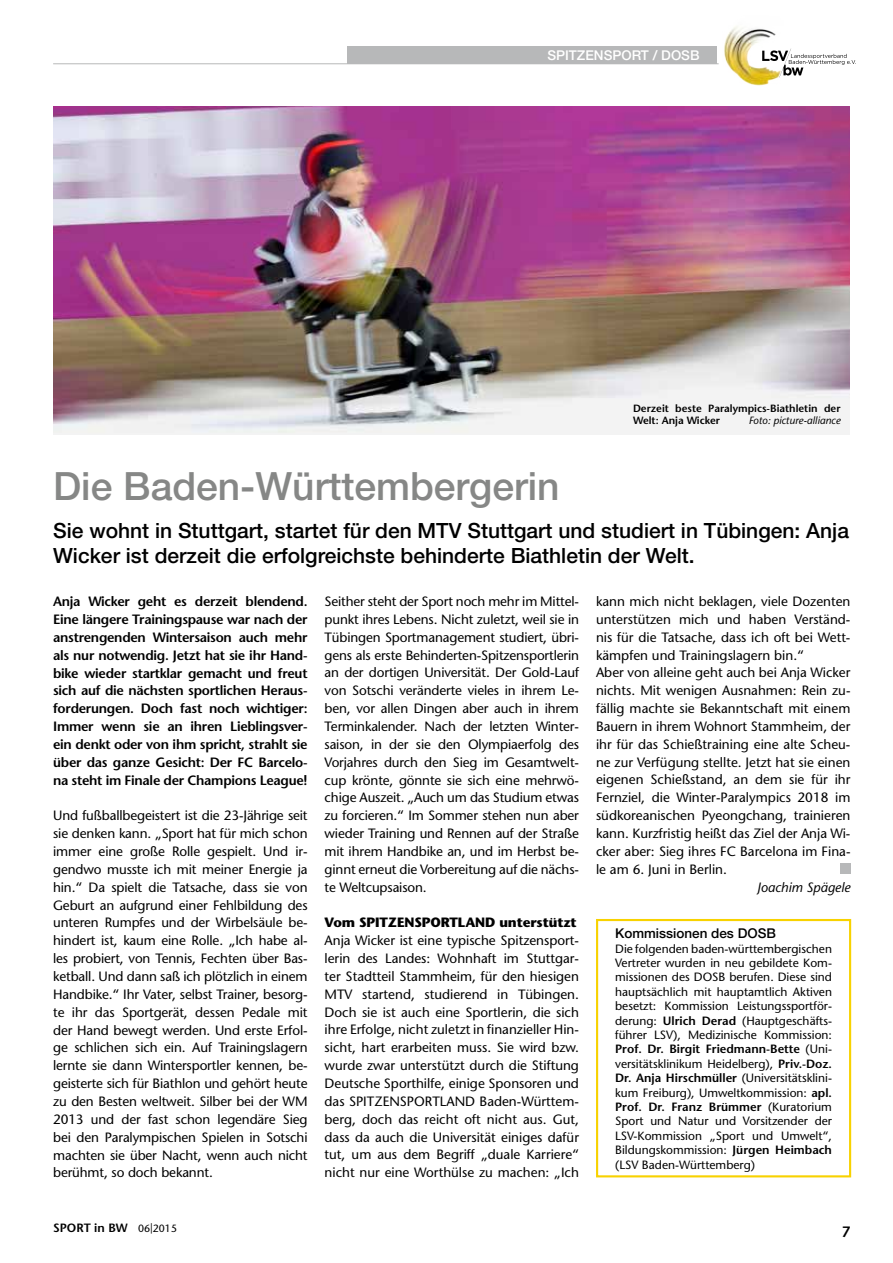
<style>
.page{position:relative;width:893px;height:1263px;background:#fff}
.page>*{position:absolute;margin:0;border:0;box-sizing:border-box;transform-origin:0 0}
.t1{font:500 39px "Helvetica Neue LT";color:#868786}
.t2{font:500 21px/25.2px "Helvetica Neue LT";color:#000}
.t3{font:600 15px "Stone Sans";color:#000}
.t4{font:13.5px/17.9px "Stone Sans";color:#000;text-align:justify}
.t5{font:600 13.5px/17.9px "Stone Sans";letter-spacing:-.02em;color:#000;text-align:justify}
.t6{font:700 13.5px "Stone Sans";letter-spacing:-.01em;color:#000}
.t7{font:500 13.5px "Helvetica Neue LT";color:#000}
.t8{font:500 13.5px "Helvetica Neue LT";color:#fff}
.t9{font:italic 13.5px "Stone Sans";color:#000}
.t10{font:12px/14.4px "Stone Sans";color:#000;text-align:justify}
.t11{font:600 12px "Stone Sans";color:#000}
.t12{font:600 10.5px/12px "Stone Sans";color:#000}
.t13{font:italic 10.5px "Stone Sans";color:#000}
.s1{font-weight:600}
.s2{font-weight:400;font-size:10.5px}
</style>
<div class="page">
<hr style="left:53px;top:63px;width:666px;height:1px;background:#b7b8b9">
<img style="left:724px;top:26px;width:56px;height:60px">
<svg style="left:762px;top:48px;width:94px;height:29px"></svg>
<div style="left:347px;top:46px;width:369px;height:17px;background:#b7b8b9"></div>
<div style="left:840px;top:863px;width:10px;height:11px;background:#b7b8b9"></div>
<div style="left:596px;top:919px;width:255px;height:258px;border:2px solid #f8d200"></div>
<img style="left:53px;top:106px;width:796px;height:329px">
<p class="t8" style="left:547px;top:47px;width:154px">SPITZENSPORT / DOSB</p>
<p class="t12" style="left:633px;top:402px;width:209px">Derzeit beste Paralympics-Biathletin der<br>Welt: Anja Wicker</p>
<p class="t13" style="left:749px;top:414px;width:93px">Foto: picture-alliance</p>
<h1 class="t1" style="left:53px;top:463px;width:508px">Die Baden-Württembergerin</h1>
<h2 class="t2" style="left:53px;top:518px;width:797px">Sie wohnt in Stuttgart, startet für den MTV Stuttgart und studiert in Tübingen: Anja<br>Wicker ist derzeit die erfolgreichste behinderte Biathletin der Welt.</h2>
<p class="t5" style="left:53px;top:592px;width:256px">Anja Wicker geht es derzeit blendend.<br>Eine längere Trainingspause war nach der anstrengenden Wintersaison auch mehr als nur notwendig. Jetzt hat sie ihr Hand&shy;bike wieder startklar gemacht und freut sich auf die nächsten sportlichen Heraus&shy;forderungen. Doch fast noch wichtiger:<br>Immer wenn sie an ihren Lieblingsver&shy;ein denkt oder von ihm spricht, strahlt sie über das ganze Gesicht: Der FC Barcelo&shy;na steht im Finale der Champions League!</p>
<p class="t4" style="left:53px;top:807px;width:256px">Und fußballbegeistert ist die 23-Jährige seit sie denken kann. „Sport hat für mich schon immer eine große Rolle gespielt. Und ir&shy;gendwo musste ich mit meiner Energie ja hin.“ Da spielt die Tatsache, dass sie von Geburt an aufgrund einer Fehlbildung des unteren Rumpfes und der Wirbelsäule be&shy;hindert ist, kaum eine Rolle. „Ich habe al&shy;les probiert, von Tennis, Fechten über Bas&shy;ketball. Und dann saß ich plötzlich in einem Handbike.“ Ihr Vater, selbst Trainer, besorg&shy;te ihr das Sportgerät, dessen Pedale mit der Hand bewegt werden. Und erste Erfol&shy;ge schlichen sich ein. Auf Trainingslagern lernte sie dann Wintersportler kennen, be&shy;geisterte sich für Biathlon und gehört heute zu den Besten weltweit. Silber bei der WM 2013 und der fast schon legendäre Sieg bei den Paralympischen Spielen in Sotschi machten sie über Nacht, wenn auch nicht berühmt, so doch bekannt.</p>
<p class="t4" style="left:596px;top:592px;width:256px;text-align:left">kann mich nicht beklagen, viele Dozenten unterstützen mich und haben Verständ&shy;nis für die Tatsache, dass ich oft bei Wett&shy;kämpfen und Trainingslagern bin.“<br>Aber von alleine geht auch bei Anja Wicker nichts. Mit wenigen Ausnahmen: Rein zu&shy;fällig machte sie Bekanntschaft mit einem Bauern in ihrem Wohnort Stammheim, der ihr für das Schießtraining eine alte Scheu&shy;ne zur Verfügung stellte. Jetzt hat sie einen eigenen Schießstand, an dem sie für ihr Fernziel, die Winter-Paralympics 2018 im südkoreanischen Pyeongchang, trainieren kann. Kurzfristig heißt das Ziel der Anja Wi&shy;cker aber: Sieg ihres FC Barcelona im Fina&shy;le am 6. Juni in Berlin.</p>
<p class="t9" style="left:757px;top:879px;width:95px">Joachim Spägele</p>
<p class="t7" style="left:615px;top:925px;width:162px">Kommissionen des DOSB</p>
<p class="t10" style="left:615px;top:941px;width:218px">Die folgenden baden-württembergischen Vertreter wurden in neu gebildete Kom&shy;missionen des DOSB berufen. Diese sind hauptsächlich mit hauptamtlich Aktiven besetzt: Kommission Leistungssportför&shy;derung: <span class="s1">Ulrich Derad</span> (Hauptgeschäfts&shy;führer LSV), Medizinische Kommission:<br><span class="s1">Prof. Dr. Birgit Friedmann-Bette</span> (Uni&shy;versitätsklinikum Heidelberg), <span class="s1">Priv.-Doz.<br>Dr. Anja Hirschmüller</span> (Universitätsklini&shy;kum Freiburg), Umweltkommission: <span class="s1">apl.<br>Prof. Dr. Franz Brümmer</span> (Kuratorium Sport und Natur und Vorsitzender der LSV-Kommission „Sport und Umwelt“, Bildungskommission: <span class="s1">Jürgen Heimbach </span>(LSV Baden-Württemberg)</p>
<p class="t4" style="left:325px;top:592px;width:256px">Seither steht der Sport noch mehr im Mittel&shy;punkt ihres Lebens. Nicht zuletzt, weil sie in Tübingen Sportmanagement studiert, übri&shy;gens als erste Behinderten-Spitzensportlerin an der dortigen Universität. Der Gold-Lauf von Sotschi veränderte vieles in ihrem Le&shy;ben, vor allen Dingen aber auch in ihrem Terminkalender. Nach der letzten Winter&shy;saison, in der sie den Olympiaerfolg des Vorjahres durch den Sieg im Gesamtwelt&shy;cup krönte, gönnte sie sich eine mehrwö&shy;chige Auszeit. „Auch um das Studium etwas zu forcieren.“ Im Sommer stehen nun aber wieder Training und Rennen auf der Straße mit ihrem Handbike an, und im Herbst be&shy;ginnt erneut die Vorbereitung auf die nächs&shy;te Weltcupsaison.</p>
<p class="t6" style="left:325px;top:914px;width:254px">Vom SPITZENSPORTLAND unterstützt</p>
<p class="t4" style="left:325px;top:931px;width:256px">Anja Wicker ist eine typische Spitzensport&shy;lerin des Landes: Wohnhaft im Stuttgar&shy;ter Stadtteil Stammheim, für den hiesigen MTV startend, studierend in Tübingen.<br>Doch sie ist auch eine Sportlerin, die sich ihre Erfolge, nicht zuletzt in finanzieller Hin&shy;sicht, hart erarbeiten muss. Sie wird bzw. wurde zwar unterstützt durch die Stiftung Deutsche Sporthilfe, einige Sponsoren und das SPITZENSPORTLAND Baden-Württem&shy;berg, doch das reicht oft nicht aus. Gut, dass da auch die Universität einiges dafür tut, um aus dem Begriff „duale Karriere“ nicht nur eine Worthülse zu machen: „Ich</p>
<p class="t11" style="left:53px;top:1220px;width:125px">SPORT in BW <span class="s2">06|2015</span></p>
<p class="t3" style="left:842px;top:1223px;width:10px">7</p>
</div>
